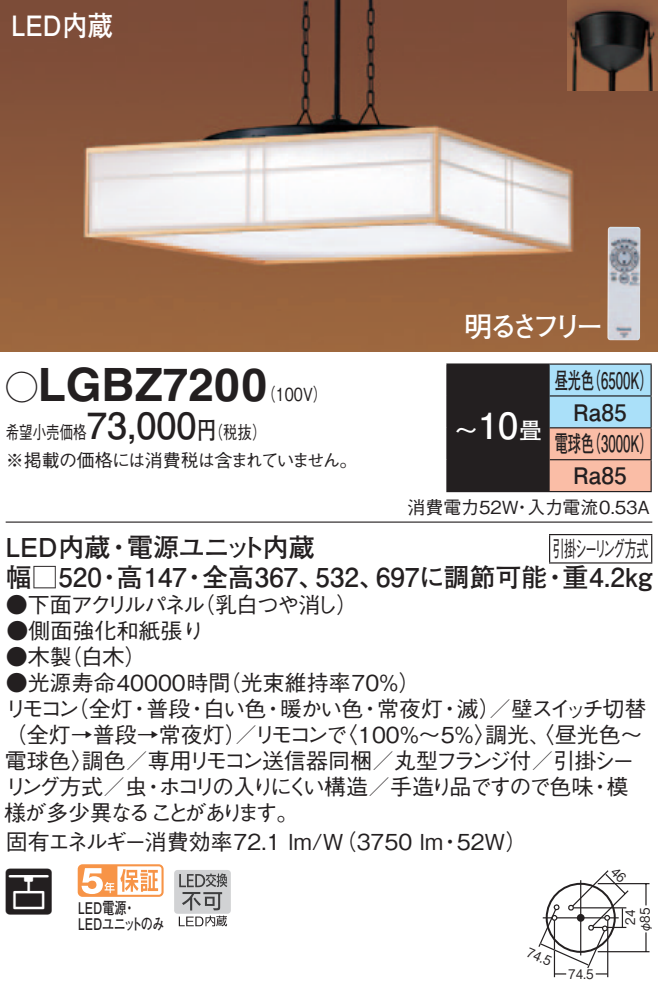
<style>
.page{position:relative;width:658px;height:998px;background:#fff}
.page>*{position:absolute;margin:0;border:0;box-sizing:border-box;transform-origin:0 0}
.t1{font:700 46px "Helvetica LT Std";color:#231f20}
.t2{font:46px "Ford Residence 5";color:#231f20}
.t3{font:700 36px "Futo Go B101 Pro";color:#231f20}
.t4{font:700 36px "Futo Go B101 Pro";color:#fff}
.t5{font:700 28px "Futo Go B101 Pro";letter-spacing:-.1em;color:#fff}
.t6{font:700 28px "Futo Go B101 Pro";letter-spacing:-.1em;color:#fff;scale:.9 1}
.t7{font:700 26px "Futo Go B101 Pro";color:#231f20}
.t8{font:700 26px "Futo Go B101 Pro";letter-spacing:-.05em;color:#231f20}
.t9{font:700 22.8px/32px "Futo Go B101 Pro";color:#231f20;scale:.58 1}
.t10{font:700 22.8px "Futo Go B101 Pro";color:#231f20}
.t11{font:700 22.8px "Futo Go B101 Pro";color:#fff}
.t12{font:500 22px/26px "Gothic BBB Pro";letter-spacing:-.035em;color:#231f20}
.t13{font:500 22px "Gothic BBB Pro";color:#231f20}
.t14{font:500 22px "Gothic BBB Pro";letter-spacing:-.135em;color:#231f20}
.t15{font:500 22px/26px "Gothic BBB Pro";letter-spacing:-.095em;color:#231f20}
.t16{font:500 22px "Gothic BBB Pro";letter-spacing:-.12em;color:#231f20}
.t17{font:500 22px "Gothic BBB Pro";letter-spacing:-.13em;color:#231f20}
.t18{font:500 22px "Gothic BBB Pro";letter-spacing:-.14em;color:#231f20;scale:.55 1}
.t19{font:500 18px/28px "Gothic BBB Pro";letter-spacing:-.04em;color:#231f20;scale:.75 1}
.t20{font:500 18px "Gothic BBB Pro";color:#231f20}
.t21{font:500 18px "Gothic BBB Pro";color:#231f20;scale:.8 1}
.t22{font:700 16px/16px "Futo Go B101 Pro";letter-spacing:-.005em;color:#231f20;scale:.75 1}
.t23{font:500 13.2px "Gothic BBB Pro";color:#231f20;scale:.9 1}
.s1{font-family:"Ford Classification 1";font-weight:400;font-size:32px}
.s2{font-family:"Futo Go B101 Pro";font-weight:700;font-size:24px}
</style>
<div class="page">
<hr style="left:553px;top:920px;width:2px;height:57px;background:#231f20">
<hr style="left:607px;top:920px;width:1px;height:57px;background:#231f20">
<img style="left:0;top:0;width:658px;height:351px">
<img style="left:567px;top:0;width:91px;height:91px">
<svg style="left:78px;top:864px;width:86px;height:33px"></svg>
<div style="left:174px;top:870px;width:57px;height:44px;background:#d1d2d4;border-radius:3px"></div>
<svg style="left:179px;top:873px;width:48px;height:53px"></svg>
<hr style="left:6px;top:521px;width:646px;height:2px;background:#231f20">
<div style="left:447px;top:364px;width:102px;height:127px;background:#231f20"></div>
<svg style="left:549px;top:365px;width:101px;height:126px;background:#d0cccc"></svg>
<hr style="left:549px;top:363px;width:102px;height:2px;background:#231f20">
<hr style="left:650px;top:365px;width:1px;height:30px;background:#231f20">
<hr style="left:446px;top:491px;width:103px;height:1px;background:#231f20">
<hr style="left:549px;top:395px;width:102px;height:2px;background:#231f20">
<hr style="left:650px;top:396px;width:1px;height:31px;background:#231f20">
<hr style="left:549px;top:427px;width:102px;height:1px;background:#231f20">
<hr style="left:650px;top:428px;width:1px;height:31px;background:#231f20">
<hr style="left:549px;top:459px;width:102px;height:1px;background:#231f20">
<hr style="left:650px;top:460px;width:1px;height:31px;background:#231f20">
<hr style="left:549px;top:491px;width:102px;height:1px;background:#231f20">
<hr style="left:446px;top:363px;width:103px;height:2px;background:#231f20">
<hr style="left:446px;top:365px;width:1px;height:31px;background:#231f20">
<hr style="left:446px;top:396px;width:1px;height:32px;background:#231f20">
<hr style="left:446px;top:428px;width:1px;height:32px;background:#231f20">
<hr style="left:446px;top:460px;width:1px;height:31px;background:#231f20">
<svg style="left:549px;top:535px;width:1px;height:27px"></svg>
<hr style="left:549px;top:534px;width:103px;height:1px;background:#231f20">
<svg style="left:651px;top:535px;width:1px;height:27px"></svg>
<hr style="left:549px;top:562px;width:103px;height:2px;background:#231f20">
<img style="left:607px;top:227px;width:33px;height:113px">
<svg style="left:538px;top:870px;width:112px;height:104px"></svg>
<p class="t6" style="left:11px;top:3px;width:114px">LED内蔵</p>
<p class="t5" style="left:464px;top:304px;width:141px">明るさフリー</p>
<h1 class="t1" style="left:6px;top:357px;width:263px"><span class="s1">A</span>LGBZ7200</h1>
<p class="t21" style="left:197px;top:417px;width:88px">（<span class="s2">円</span>税抜(</p>
<p class="t21" style="left:261px;top:380px;width:84px">（100 (V</p>
<h2 class="t3" style="left:87px;top:396px;width:111px">73,000</h2>
<p class="t19" style="left:6px;top:416px;width:471px">希望小売価格<br>※掲載の価格には消費税は含まれていません。</p>
<p class="t7" style="left:6px;top:526px;width:106px">LED内蔵</p>
<p class="t8" style="left:127px;top:526px;width:189px">電源ユニット内蔵</p>
<p class="t7" style="left:106px;top:526px;width:27px">・</p>
<p class="t7" style="left:202px;top:556px;width:124px">全高367、</p>
<p class="t7" style="left:6px;top:556px;width:98px">幅□520</p>
<p class="t7" style="left:117px;top:556px;width:72px">高147</p>
<p class="t7" style="left:96px;top:556px;width:27px">・</p>
<p class="t7" style="left:181px;top:556px;width:27px">・</p>
<p class="t7" style="left:315px;top:556px;width:71px">532、</p>
<p class="t12" style="left:193px;top:589px;width:166px">（乳白つや消し(</p>
<p class="t16" style="left:6px;top:587px;width:201px">●下面アクリルパネル</p>
<p class="t12" style="left:60px;top:641px;width:88px">（白木(</p>
<p class="t13" style="left:6px;top:613px;width:199px">●側面強化和紙張り</p>
<p class="t12" style="left:6px;top:641px;width:67px">●木製</p>
<h2 class="t4" style="left:478px;top:397px;width:42px">10</h2>
<p class="t11" style="left:519px;top:413px;width:24px">畳</p>
<p class="t11" style="left:455px;top:413px;width:24px">～</p>
<p class="t9" style="left:587px;top:361px;width:115px">（6500 (K</p>
<p class="t9" style="left:554px;top:361px;width:70px">昼光色</p>
<p class="t10" style="left:573px;top:394px;width:55px">Ra85</p>
<p class="t9" style="left:587px;top:425px;width:115px">（3000 (K</p>
<p class="t9" style="left:573px;top:425px;width:94px;text-indent:-19px">電球色<br>Ra85</p>
<p class="t20" style="left:407px;top:492px;width:113px">消費電力52W</p>
<p class="t20" style="left:527px;top:492px;width:124px">入力電流0.53A</p>
<p class="t20" style="left:513px;top:492px;width:19px">・</p>
<p class="t18" style="left:552px;top:531px;width:176px">引掛シーリング方式</p>
<p class="t7" style="left:562px;top:556px;width:91px">重4.2kg</p>
<p class="t7" style="left:376px;top:556px;width:173px">697に調節可能</p>
<p class="t7" style="left:542px;top:556px;width:27px">・</p>
<p class="t13" style="left:219px;top:665px;width:203px">（光束維持率70％(</p>
<p class="t13" style="left:6px;top:665px;width:226px">●光源寿命40000時間</p>
<p class="t12" style="left:67px;top:693px;width:67px">（全灯</p>
<p class="t17" style="left:456px;top:691px;width:192px">滅／）壁スイッチ切替</p>
<p class="t12" style="left:146px;top:693px;width:45px">普段</p>
<p class="t12" style="left:203px;top:693px;width:65px">白い色</p>
<p class="t12" style="left:280px;top:693px;width:85px">暖かい色</p>
<p class="t12" style="left:377px;top:693px;width:67px">常夜灯</p>
<p class="t12" style="left:5px;top:693px;width:76px">リモコン</p>
<p class="t12" style="left:129px;top:693px;width:23px">・</p>
<p class="t12" style="left:186px;top:693px;width:23px">・</p>
<p class="t12" style="left:262px;top:693px;width:23px">・</p>
<p class="t12" style="left:359px;top:693px;width:23px">・</p>
<p class="t12" style="left:439px;top:693px;width:23px">・</p>
<p class="t12" style="left:335px;top:719px;width:309px">〈100％～5％調光、〈昼光色~</p>
<p class="t12" style="left:475px;top:719px;width:23px">〉</p>
<p class="t12" style="left:82px;top:719px;width:554px;text-indent:-77px">（全灯→普段→常夜灯／）<br>調色／専用リモコン送信器同梱／丸型フランジ付／引掛シー</p>
<p class="t12" style="left:254px;top:719px;width:96px">リモコンで</p>
<p class="t12" style="left:5px;top:745px;width:90px">電球色〉</p>
<p class="t15" style="left:4px;top:771px;width:296px">リング方式／虫<br>様が多少異なることがあります。</p>
<p class="t14" style="left:159px;top:769px;width:436px">ホコリの入りにくい構造／手造り品ですので色味</p>
<p class="t12" style="left:606px;top:771px;width:23px">模</p>
<p class="t12" style="left:142px;top:771px;width:23px">・</p>
<p class="t12" style="left:589px;top:771px;width:23px">・</p>
<p class="t13" style="left:6px;top:824px;width:439px">固有エネルギー消費効率72.1 lm （W/ 3750 lm</p>
<p class="t12" style="left:457px;top:826px;width:72px">52W(</p>
<p class="t12" style="left:439px;top:826px;width:23px">・</p>
<h1 class="t2" style="left:6px;top:868px;width:47px">P</h1>
<p class="t22" style="left:78px;top:897px;width:116px">LED電源<br>LEDユニットのみ</p>
<p class="t22" style="left:123px;top:897px;width:18px">・</p>
<p class="t23" style="left:532px;top:941px;width:30px;rotate:24deg">74.5</p>
<p class="t23" style="left:568px;top:963px;width:30px">74.5</p>
<p class="t23" style="left:634px;top:933px;width:29px;rotate:-90deg">φ85</p>
<p class="t23" style="left:619px;top:924px;width:18px;rotate:-90deg">24</p>
</div>
